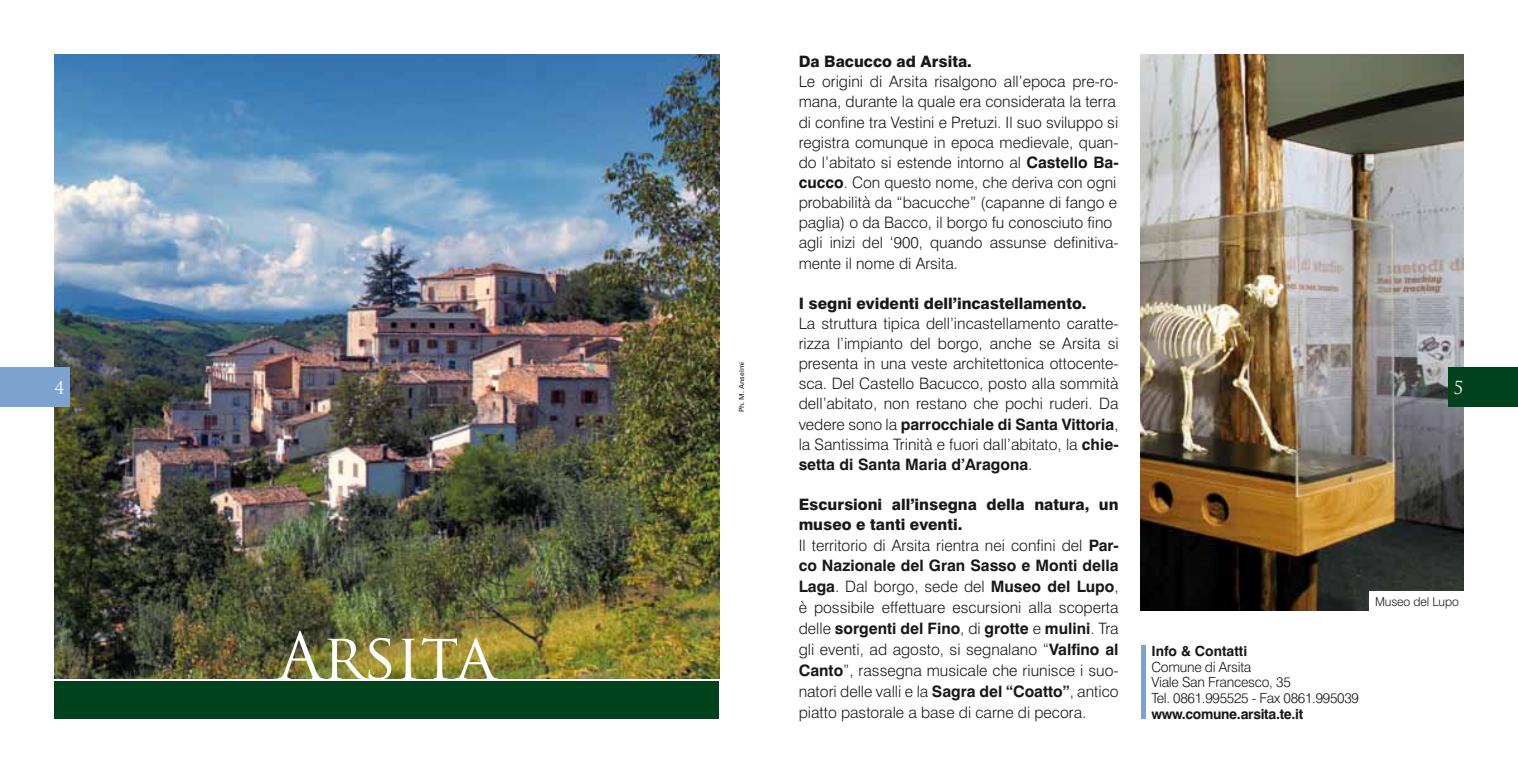
<style>
.page{position:relative;width:1518px;height:774px;background:#fff}
.page>*{position:absolute;margin:0;border:0;box-sizing:border-box;transform-origin:0 0}
.t1{font:63px "Trajan Pro";letter-spacing:-.01em;color:#fff}
.t2{font:17.5px "Trajan Pro";color:#fff}
.t3{font:300 15.75px/20.1px "Swiss 721 BT";color:#1a171b}
.t4{font:800 15.75px "Swiss 721 BT";color:#1a171b}
.t5{font:300 14px/15.8px "Swiss 721 BT";letter-spacing:-.02em;color:#1a171b}
.t6{font:700 14px "Swiss 721 BT";letter-spacing:-.02em;color:#1a171b}
.t7{font:700 14px "Swiss 721 BT";color:#1a171b}
.t8{font:300 12.25px "Swiss 721 BT";letter-spacing:-.01em;color:#1a171b}
.t9{font:7px "Univers";color:#1a171b}
.s1{font-weight:700}
.s2{font-weight:800}
</style>
<div class="page">
<img style="left:1141px;top:55px;width:323px;height:556px">
<img style="left:55px;top:55px;width:664px;height:623px">
<div style="left:55px;top:681px;width:664px;height:38px;background:#00421c"></div>
<div style="left:1369px;top:591px;width:95px;height:21px;background:#fff"></div>
<hr style="left:1141px;top:645px;width:4px;height:74px;background:#7da2d0">
<div style="left:0;top:367px;width:69px;height:40px;background:#7da2d0"></div>
<div style="left:1449px;top:367px;width:69px;height:40px;background:#00421c"></div>
<p class="t4" style="left:799px;top:52px;width:175px">Da Bacucco ad Arsita.</p>
<p class="t3" style="left:799px;top:72px;width:321px">Le origini di Arsita risalgono all’epoca pre-ro&shy;mana, durante la quale era considerata la terra di confine tra Vestini e Pretuzi. Il suo sviluppo si registra comunque in epoca medievale, quan&shy;do l’abitato si estende intorno al <span class="s1">Castello Ba&shy;cucco</span>. Con questo nome, che deriva con ogni probabilità da “bacucche” (capanne di fango e paglia) o da Bacco, il borgo fu conosciuto fino agli inizi del ‘900, quando assunse definitiva&shy;mente il nome di Arsita.</p>
<p class="t4" style="left:799px;top:294px;width:289px">I segni evidenti dell’incastellamento.</p>
<p class="t3" style="left:799px;top:313px;width:321px;text-align:justify">La struttura tipica dell’incastellamento caratte&shy;rizza l’impianto del borgo, anche se Arsita si presenta in una veste architettonica ottocente&shy;sca. Del Castello Bacucco, posto alla sommità dell’abitato, non restano che pochi ruderi. Da vedere sono la <span class="s1">parrocchiale di Santa Vittoria</span>, la Santissima Trinità e fuori dall’abitato, la <span class="s1">chie&shy;setta di Santa Maria d’Aragona</span>.</p>
<p class="t3" style="left:799px;top:494px;width:321px;line-height:20.8px"><span class="s2">Escursioni all’insegna della natura, un museo e tanti eventi.<br></span>Il territorio di Arsita rientra nei confini del <span class="s1">Par&shy;co Nazionale del Gran Sasso e Monti della Laga</span>. Dal borgo, sede del <span class="s1">Museo del Lupo</span>, è possibile effettuare escursioni alla scoperta delle <span class="s1">sorgenti del Fino</span>, di <span class="s1">grotte</span> e <span class="s1">mulini</span>. Tra gli eventi, ad agosto, si segnalano “<span class="s1">Valfino al Canto</span>”, rassegna musicale che riunisce i suo&shy;natori delle valli e la <span class="s1">Sagra del “Coatto”</span>, antico piatto pastorale a base di carne di pecora.</p>
<p class="t9" style="left:738px;top:412px;width:52px;rotate:-90deg">Ph. M. Anselmi</p>
<p class="t2" style="left:54px;top:377px;width:11px">4</p>
<p class="t2" style="left:1453px;top:377px;width:11px">5</p>
<p class="t8" style="left:1375px;top:595px;width:85px">Museo del Lupo</p>
<h1 class="t1" style="left:278px;top:616px;width:219px">Arsita</h1>
<p class="t7" style="left:1151px;top:642px;width:97px">Info &amp; Contatti</p>
<p class="t5" style="left:1151px;top:659px;width:209px">Comune di Arsita<br>Viale San Francesco, 35<br>Tel. 0861.995525 - Fax 0861.995039</p>
<p class="t6" style="left:1151px;top:705px;width:153px">www.comune.arsita.te.it</p>
</div>
